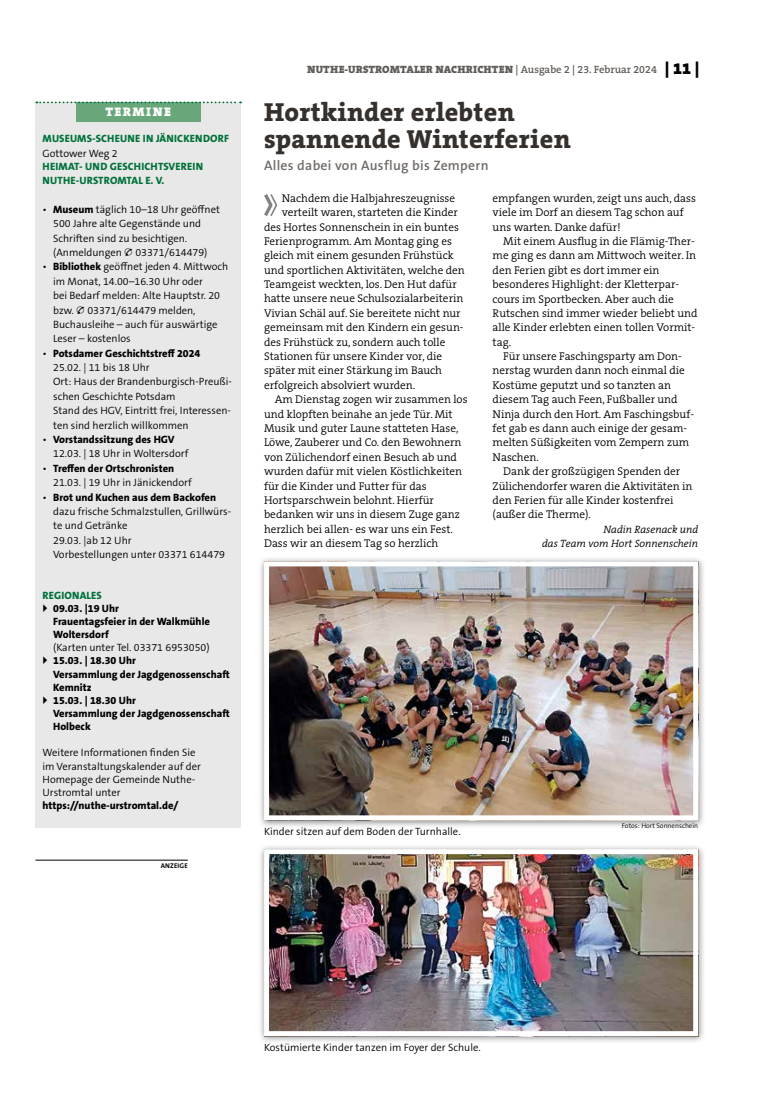
<style>
.page{position:relative;width:762px;height:1117px;background:#fff}
.page>*{position:absolute;margin:0;border:0;box-sizing:border-box;transform-origin:0 0}
.t1{font:800 26.25px/27.5px "The Serif B W8";letter-spacing:.01em;color:#36302d}
.t2{font:600 13.75px "The Sans B W6";letter-spacing:.02em;color:#716c69}
.t3{font:900 12.5px "The Serif B W9";letter-spacing:.125em;color:#fff}
.t4{font:300 11.25px/14.4px "The Serif B W4";color:#000}
.t5{font:300 10.62px/14.4px "The Sans B W4";color:#000}
.t6{font:800 10.62px/13.1px "The Sans B W8";color:#000}
.t7{font:800 10.62px/14.4px "The Sans B W8";letter-spacing:.015em;color:#00723a}
.t8{font:900 10.62px "The Serif B W9";letter-spacing:.015em;color:#615c58}
.t9{font:italic 300 10.62px/14.4px "The Serif B W4";color:#000;text-align:right}
.t10{font:300 6.88px "The Sans B W4";color:#000}
.t11{font:700 6.88px "The Sans B W7";letter-spacing:.025em;color:#000}
.s1{font-family:"The Sans B W8";font-weight:800}
.s2{font-family:"The Sans B W4";font-weight:300}
.s3{font-family:"The Serif B W6";font-weight:600}
.s4{font-size:16.25px;color:#000}
</style>
<div class="page">
<div style="left:35px;top:102px;width:206px;height:725px;background:#e9e8e8"></div>
<div style="left:76px;top:102px;width:124px;height:19px;background:#67a77a"></div>
<svg style="left:36px;top:101px;width:205px;height:2px"></svg>
<hr style="left:35px;top:859px;width:153px;height:1px;background:#000">
<svg style="left:264px;top:194px;width:14px;height:22px"></svg>
<div style="left:258px;top:555px;width:448px;height:273px;background:#000;opacity:.45"></div>
<img style="left:270px;top:567px;width:422px;height:247px">
<div style="left:264px;top:561px;width:434px;height:259px;border:5px solid #fff"></div>
<div style="left:258px;top:843px;width:448px;height:200px;background:#000;opacity:.45"></div>
<img style="left:270px;top:854px;width:422px;height:175px">
<div style="left:264px;top:848px;width:434px;height:187px;border:5px solid #fff"></div>
<p class="t3" style="left:105px;top:103px;width:67px">TERMINE</p>
<p class="t7" style="left:43px;top:131px;width:187px">Museums-Scheune in Jänickendorf</p>
<p class="t5" style="left:43px;top:146px;width:77px">Gottower Weg 2</p>
<p class="t7" style="left:43px;top:159px;width:162px">Heimat- und Geschichtsverein<br>Nuthe-Urstromtal e. V.</p>
<p class="t5" style="left:53px;top:202px;width:168px;text-indent:-11px">• <span class="s1">Museum</span> täglich 10–18 Uhr geöffnet<br>500 Jahre alte Gegenstände und<br>Schriften sind zu besichtigen. (Anmeldungen</p>
<p class="t5" style="left:135px;top:245px;width:74px">03371/614479)</p>
<p class="t5" style="left:53px;top:259px;width:177px;text-indent:-11px">• <span class="s1">Bibliothek</span> geöffnet jeden 4. Mittwoch im Monat, 14.00–16.30 Uhr oder<br>bei Bedarf melden: Alte Hauptstr. 20 bzw.</p>
<p class="t5" style="left:53px;top:303px;width:166px;text-indent:34px">03371/614479 melden,<br>Buchausleihe – auch für auswärtige<br>Leser – kostenlos</p>
<p class="t6" style="left:43px;top:346px;width:159px"><span class="s2">•</span> Potsdamer Geschichtstreff 2024</p>
<p class="t5" style="left:53px;top:360px;width:180px">25.02. | 11 bis 18 Uhr<br>Ort: Haus der Brandenburgisch-Preußi&shy;schen Geschichte Potsdam<br>Stand des HGV, Eintritt frei, Interessen&shy;ten sind herzlich willkommen</p>
<p class="t6" style="left:43px;top:433px;width:134px"><span class="s2">•</span> Vorstandssitzung des HGV</p>
<p class="t5" style="left:53px;top:446px;width:137px">12.03. | 18 Uhr in Woltersdorf</p>
<p class="t6" style="left:43px;top:461px;width:133px"><span class="s2">•</span> Treffen der Ortschronisten</p>
<p class="t5" style="left:53px;top:475px;width:140px">21.03. | 19 Uhr in Jänickendorf</p>
<p class="t6" style="left:43px;top:490px;width:175px"><span class="s2">•</span> Brot und Kuchen aus dem Backofen</p>
<p class="t5" style="left:53px;top:504px;width:179px">dazu frische Schmalzstullen, Grillwürs&shy;te und Getränke<br>29.03. |ab 12 Uhr<br>Vorbestellungen unter 03371 614479</p>
<p class="t7" style="left:43px;top:588px;width:61px">Regionales</p>
<p class="t6" style="left:53px;top:601px;width:158px">09.03. |19 Uhr<br>Frauentagsfeier in der Walkmühle<br>Woltersdorf</p>
<p class="t5" style="left:53px;top:640px;width:158px">(Karten unter Tel. 03371 6953050)</p>
<p class="t6" style="left:53px;top:654px;width:84px">15.03. | 18.30 Uhr</p>
<p class="t6" style="left:43px;top:667px;width:189px">Versammlung der Jagdgenossenschaft</p>
<p class="t6" style="left:53px;top:680px;width:40px">Kemnitz</p>
<p class="t6" style="left:53px;top:693px;width:84px">15.03. | 18.30 Uhr</p>
<p class="t6" style="left:43px;top:706px;width:189px">Versammlung der Jagdgenossenschaft</p>
<p class="t6" style="left:53px;top:719px;width:39px">Holbeck</p>
<p class="t5" style="left:43px;top:746px;width:160px;line-height:13.1px">Weitere Informationen finden Sie im Veranstaltungskalender auf der<br>Homepage der Gemeinde Nuthe-<br>Urstromtal unter</p>
<p class="t6" style="left:43px;top:798px;width:138px">https://nuthe-urstromtal.de/</p>
<p class="t11" style="left:161px;top:860px;width:29px">ANZEIGE</p>
<p class="t8" style="left:307px;top:63px;width:394px">NUTHE-URSTROMTALER NACHRICHTEN <span class="s3">| Ausgabe 2 | 23. Februar 2024</span> <span class="s4">| 11 |</span></p>
<h1 class="t1" style="left:264px;top:98px;width:308px">Hortkinder erlebten spannende Winterferien</h1>
<p class="t2" style="left:264px;top:156px;width:226px">Alles dabei von Ausflug bis Zempern</p>
<p class="t4" style="left:282px;top:191px;width:175px">Nachdem die Halbjahreszeugnisse</p>
<p class="t4" style="left:282px;top:205px;width:178px">verteilt waren, starteten die Kinder</p>
<p class="t4" style="left:264px;top:219px;width:196px">des Hortes Sonnenschein in ein buntes</p>
<p class="t4" style="left:264px;top:234px;width:189px">Ferienprogramm. Am Montag ging es</p>
<p class="t4" style="left:264px;top:248px;width:191px">gleich mit einem gesunden Frühstück</p>
<p class="t4" style="left:264px;top:263px;width:202px">und sportlichen Aktivitäten, welche den</p>
<p class="t4" style="left:264px;top:277px;width:194px">Teamgeist weckten, los. Den Hut dafür</p>
<p class="t4" style="left:264px;top:291px;width:201px">hatte unsere neue Schulsozialarbeiterin</p>
<p class="t4" style="left:264px;top:306px;width:198px">Vivian Schäl auf. Sie bereitete nicht nur</p>
<p class="t4" style="left:264px;top:320px;width:201px">gemeinsam mit den Kindern ein gesun-</p>
<p class="t4" style="left:264px;top:334px;width:183px">des Frühstück zu, sondern auch tolle</p>
<p class="t4" style="left:264px;top:349px;width:180px">Stationen für unsere Kinder vor, die</p>
<p class="t4" style="left:264px;top:363px;width:180px">später mit einer Stärkung im Bauch</p>
<p class="t4" style="left:264px;top:378px;width:153px">erfolgreich absolviert wurden.</p>
<p class="t4" style="left:275px;top:392px;width:194px">Am Dienstag zogen wir zusammen los</p>
<p class="t4" style="left:264px;top:406px;width:190px">und klopften beinahe an jede Tür. Mit</p>
<p class="t4" style="left:264px;top:421px;width:196px">Musik und guter Laune statteten Hase,</p>
<p class="t4" style="left:264px;top:435px;width:199px">Löwe, Zauberer und Co. den Bewohnern</p>
<p class="t4" style="left:264px;top:449px;width:195px">von Zülichendorf einen Besuch ab und</p>
<p class="t4" style="left:264px;top:464px;width:200px">wurden dafür mit vielen Köstlichkeiten</p>
<p class="t4" style="left:264px;top:478px;width:164px">für die Kinder und Futter für das</p>
<p class="t4" style="left:264px;top:493px;width:171px">Hortsparschwein belohnt. Hierfür</p>
<p class="t4" style="left:264px;top:507px;width:197px">bedanken wir uns in diesem Zuge ganz</p>
<p class="t4" style="left:264px;top:521px;width:190px">herzlich bei allen- es war uns ein Fest.</p>
<p class="t4" style="left:264px;top:536px;width:176px">Dass wir an diesem Tag so herzlich</p>
<p class="t4" style="left:493px;top:191px;width:205px">empfangen wurden, zeigt uns auch, dass viele im Dorf an diesem Tag schon auf uns warten. Danke dafür!</p>
<p class="t4" style="left:493px;top:234px;width:206px;text-indent:11px">Mit einem Ausflug in die Flämig-Ther&shy;me ging es dann am Mittwoch weiter. In den Ferien gibt es dort immer ein besonderes Highlight: der Kletterpar&shy;cours im Sportbecken. Aber auch die Rutschen sind immer wieder beliebt und alle Kinder erlebten einen tollen Vormit&shy;tag.</p>
<p class="t4" style="left:493px;top:349px;width:203px;text-indent:11px">Für unsere Faschingsparty am Don&shy;nerstag wurden dann noch einmal die<br>Kostüme geputzt und so tanzten an diesem Tag auch Feen, Fußballer und<br>Ninja durch den Hort. Am Faschingsbuf&shy;fet gab es dann auch einige der gesam&shy;melten Süßigkeiten vom Zempern zum<br>Naschen.</p>
<p class="t4" style="left:493px;top:464px;width:201px;text-indent:11px">Dank der großzügigen Spenden der Zülichendorfer waren die Aktivitäten in den Ferien für alle Kinder kostenfrei (außer die Therme).</p>
<p class="t9" style="left:542px;top:522px;width:158px">Nadin Rasenack und<br>das Team vom Hort Sonnenschein</p>
<p class="t5" style="left:264px;top:823px;width:198px">Kinder sitzen auf dem Boden der Turnhalle.</p>
<p class="t10" style="left:622px;top:821px;width:78px">Fotos: Hort Sonnenschein</p>
<p class="t5" style="left:264px;top:1039px;width:218px">Kostümierte Kinder tanzen im Foyer der Schule.</p>
</div>
